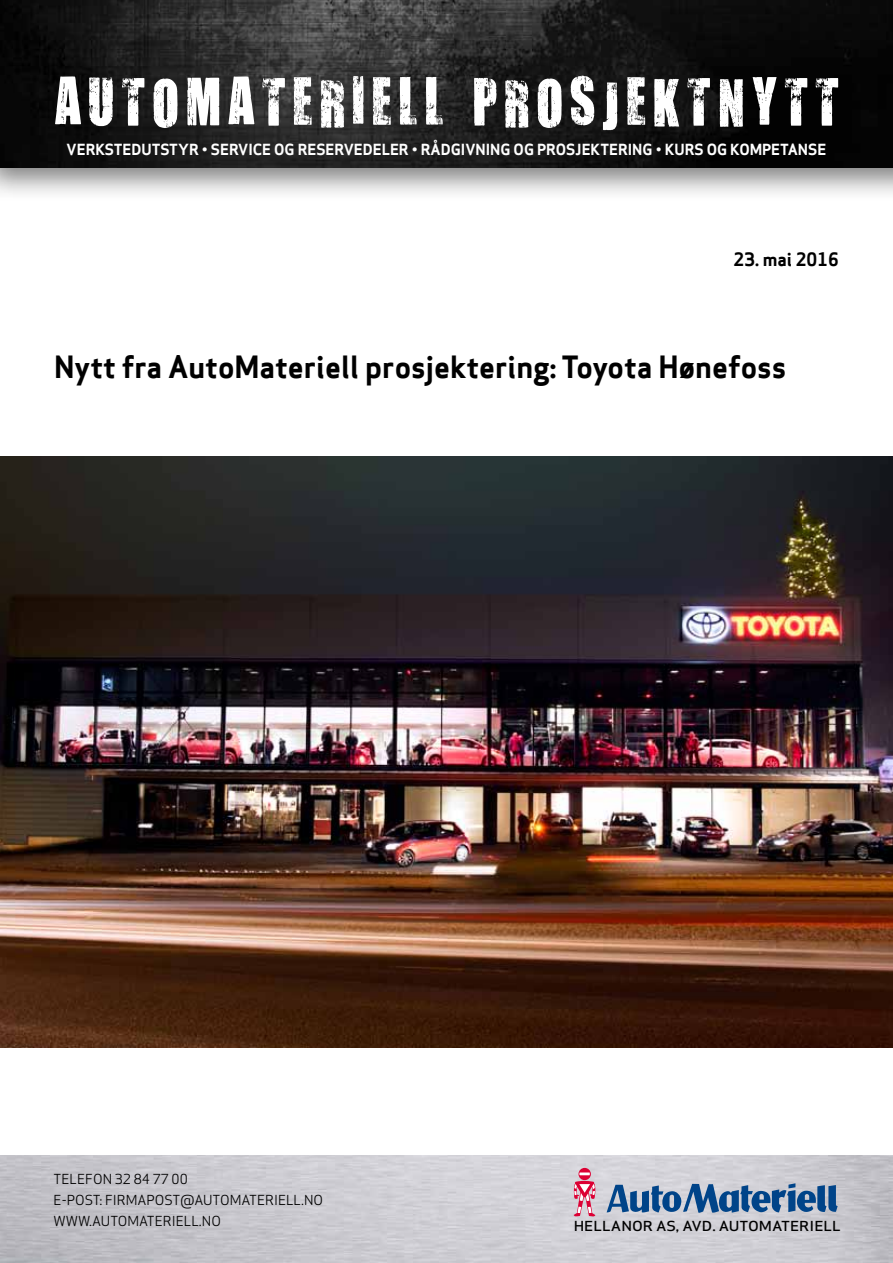
<style>
.page{position:relative;width:893px;height:1263px;background:#fff}
.page>*{position:absolute;margin:0;border:0;box-sizing:border-box;transform-origin:0 0}
.t1{font:55.5px "You Are Loved";letter-spacing:.12em;color:#fff}
.t2{font:700 30px "Apex Sans";color:#000}
.t3{font:700 18px "Apex Sans";color:#000}
.t4{font:700 15px "Apex Sans";color:#fff}
.t5{font:13.5px/21px "Apex Sans";color:#000}
.t6{font:500 13.5px "Apex Sans";color:#000;scale:1.13 1}
</style>
<div class="page">
<img style="left:0;top:456px;width:893px;height:592px">
<div style="left:0;top:0;width:893px;height:201px;background:#000;opacity:.5"></div>
<img style="left:0;top:0;width:893px;height:168px">
<svg style="left:578px;top:1168px;width:13px;height:12px"></svg>
<svg style="left:574px;top:1172px;width:22px;height:44px"></svg>
<svg style="left:607px;top:1183px;width:231px;height:30px;background:#6c8cb1"></svg>
<h1 class="t1" style="left:54px;top:64px;width:786px">AUTOMATERIELL PROSJEKTNYTT</h1>
<p class="t4" style="left:67px;top:139px;width:761px">VERKSTEDUTSTYR • SERVICE OG RESERVEDELER • RÅDGIVNING OG PROSJEKTERING • KURS OG KOMPETANSE</p>
<p class="t3" style="left:733px;top:248px;width:107px">23. mai 2016</p>
<h2 class="t2" style="left:54px;top:347px;width:734px">Nytt fra AutoMateriell prosjektering: Toyota Hønefoss</h2>
<p class="t5" style="left:54px;top:1167px;width:271px">TELEFON 32 84 77 00<br>E-POST: FIRMAPOST@AUTOMATERIELL.NO<br>WWW.AUTOMATERIELL.NO</p>
<p class="t6" style="left:574px;top:1214px;width:238px">HELLANOR AS, AVD. AUTOMATERIELL</p>
</div>
